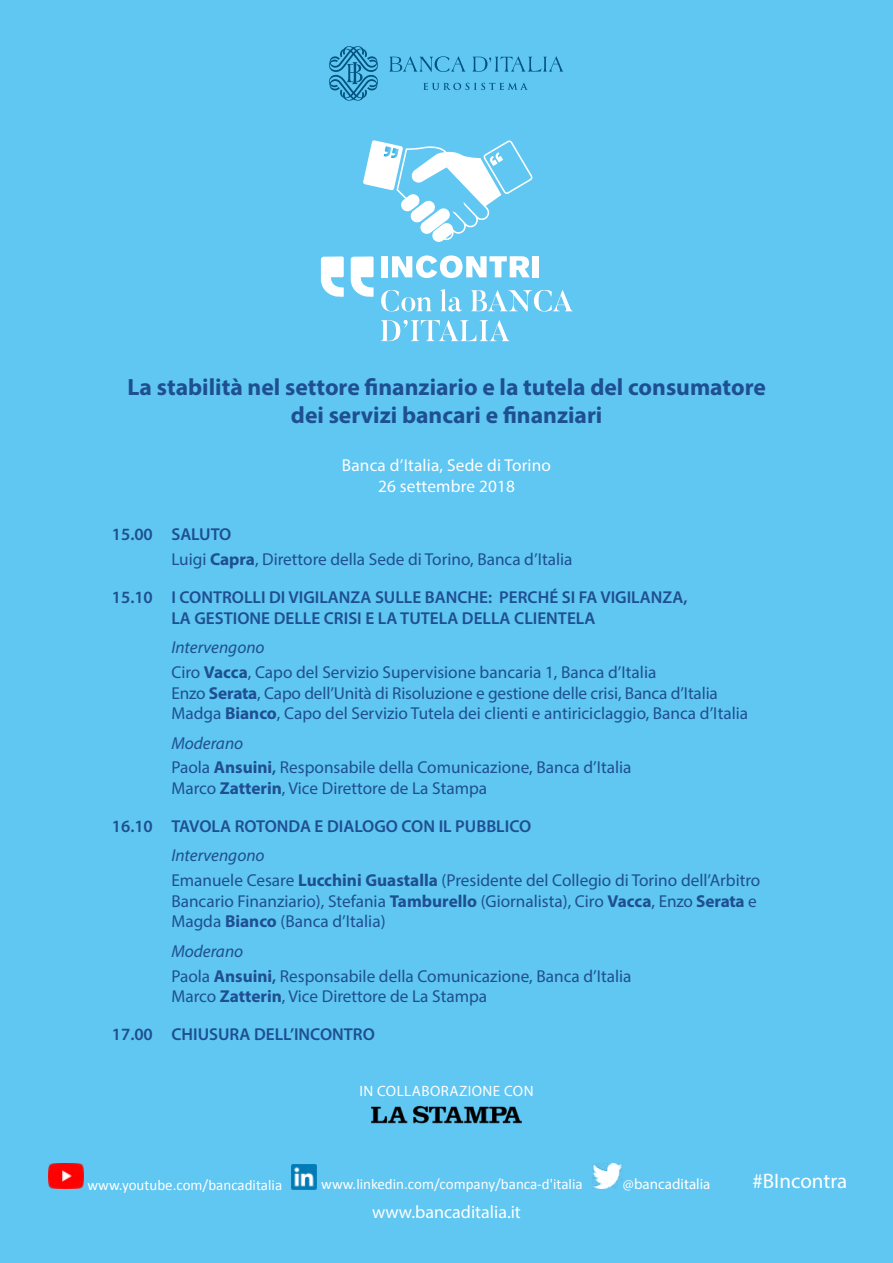
<style>
.page{position:relative;width:893px;height:1263px;background:#60c6f2}
.page>*{position:absolute;margin:0;border:0;box-sizing:border-box;transform-origin:0 0}
.t1{font:700 23.55px/28.3px "Myriad Pro";color:#1e4f91;text-align:center}
.t2{font:21px "Myriad Pro";color:#fff}
.t3{font:18px "Myriad Pro";color:#fff}
.t4{font:17.25px/24.9px "Myriad Pro";color:#1e4f91}
.t5{font:600 17.25px/20.7px "Myriad Pro";color:#1e4f91}
.t6{font:17.25px/20.7px "Myriad Pro";letter-spacing:.01em;color:#fff;text-align:center}
.t7{font:15px "Calibri";color:#fff}
.t8{font:15px "Myriad Pro";letter-spacing:.03em;color:#fff}
.t9{font:15px "Myriad Pro";color:#fff}
.s1{font-weight:600}
.s2{font-weight:700}
.s3{font-style:italic}
.s4{font-weight:400}
</style>
<div class="page">
<svg style="left:381px;top:290px;width:50px;height:22px"></svg>
<svg style="left:440px;top:289px;width:22px;height:23px"></svg>
<svg style="left:471px;top:290px;width:102px;height:22px"></svg>
<svg style="left:381px;top:320px;width:128px;height:21px"></svg>
<div style="left:381px;top:256px;width:7px;height:21px;background:#fff"></div>
<svg style="left:392px;top:255px;width:138px;height:23px"></svg>
<div style="left:532px;top:256px;width:7px;height:21px;background:#fff"></div>
<svg style="left:350px;top:256px;width:24px;height:41px"></svg>
<svg style="left:320px;top:256px;width:24px;height:41px"></svg>
<svg style="left:363px;top:140px;width:170px;height:102px"></svg>
<svg style="left:389px;top:56px;width:76px;height:16px"></svg>
<svg style="left:472px;top:56px;width:91px;height:16px"></svg>
<svg style="left:423px;top:83px;width:105px;height:7px"></svg>
<svg style="left:329px;top:46px;width:49px;height:55px"></svg>
<img style="left:592px;top:1164px;width:31px;height:24px">
<img style="left:48px;top:1163px;width:35px;height:25px">
<img style="left:292px;top:1164px;width:24px;height:25px">
<img style="left:371px;top:1105px;width:151px;height:19px">
<h1 class="t1" style="left:127px;top:372px;width:640px">La stabilità nel settore finanziario e la tutela del consumatore dei servizi bancari e finanziari</h1>
<p class="t6" style="left:342px;top:455px;width:211px">Banca d’Italia, Sede di Torino<br>26 settembre 2018</p>
<p class="t4" style="left:171px;top:522px;width:403px;text-indent:-60px"><span class="s1">15.00 SALUTO<br></span>Luigi <span class="s2">Capra</span>, Direttore della Sede di Torino, Banca d’Italia</p>
<p class="t5" style="left:171px;top:586px;width:517px;text-indent:-60px">15.10 I CONTROLLI DI VIGILANZA SULLE BANCHE: PERCHÉ SI FA VIGILANZA,<br>LA GESTIONE DELLE CRISI E LA TUTELA DELLA CLIENTELA</p>
<p class="t4" style="left:171px;top:634px;width:486px"><span class="s3">Intervengono<br></span>Ciro <span class="s2">Vacca</span>, Capo del Servizio Supervisione bancaria 1, Banca d’Italia</p>
<p class="t4" style="left:171px;top:682px;width:578px;line-height:20.7px">Enzo <span class="s2">Serata</span>, Capo dell’Unità di Risoluzione e gestione delle crisi, Banca d’Italia<br>Madga <span class="s2">Bianco</span>, Capo del Servizio Tutela dei clienti e antiriciclaggio, Banca d’Italia</p>
<p class="t4" style="left:171px;top:730px;width:462px"><span class="s3">Moderano<br></span>Paola <span class="s2">Ansuini</span><span class="s1">,</span> Responsabile della Comunicazione, Banca d’Italia</p>
<p class="t5" style="left:112px;top:769px;width:421px;line-height:37.7px;text-indent:60px"><span class="s4">Marco</span> <span class="s2">Zatterin</span><span class="s4">, Vice Direttore de La Stampa<br></span>16.10 TAVOLA ROTONDA E DIALOGO CON IL PUBBLICO</p>
<p class="t4" style="left:171px;top:842px;width:590px"><span class="s3">Intervengono<br></span>Emanuele Cesare <span class="s2">Lucchini Guastalla</span> (Presidente del Collegio di Torino dell’Arbitro</p>
<p class="t4" style="left:171px;top:890px;width:587px;line-height:20.7px">Bancario Finanziario), Stefania <span class="s2">Tamburello</span> (Giornalista), Ciro <span class="s2">Vacca</span>, Enzo <span class="s2">Serata</span> e<br>Magda <span class="s2">Bianco</span> (Banca d’Italia)</p>
<p class="t4" style="left:171px;top:938px;width:462px"><span class="s3">Moderano<br></span>Paola <span class="s2">Ansuini</span><span class="s1">,</span> Responsabile della Comunicazione, Banca d’Italia</p>
<p class="t4" style="left:112px;top:977px;width:377px;line-height:37.7px;text-indent:60px">Marco <span class="s2">Zatterin</span>, Vice Direttore de La Stampa<br><span class="s1">17.00 CHIUSURA DELL’INCONTRO</span></p>
<p class="t8" style="left:359px;top:1081px;width:176px">IN COLLABORAZIONE CON</p>
<p class="t7" style="left:88px;top:1175px;width:196px">www.youtube.com/bancaditalia</p>
<p class="t7" style="left:321px;top:1174px;width:263px">www.linkedin.com/company/banca-d'italia</p>
<p class="t2" style="left:752px;top:1168px;width:96px">#BIncontra</p>
<p class="t9" style="left:623px;top:1174px;width:89px">@bancaditalia</p>
<p class="t3" style="left:372px;top:1201px;width:150px">www.bancaditalia.it</p>
</div>
